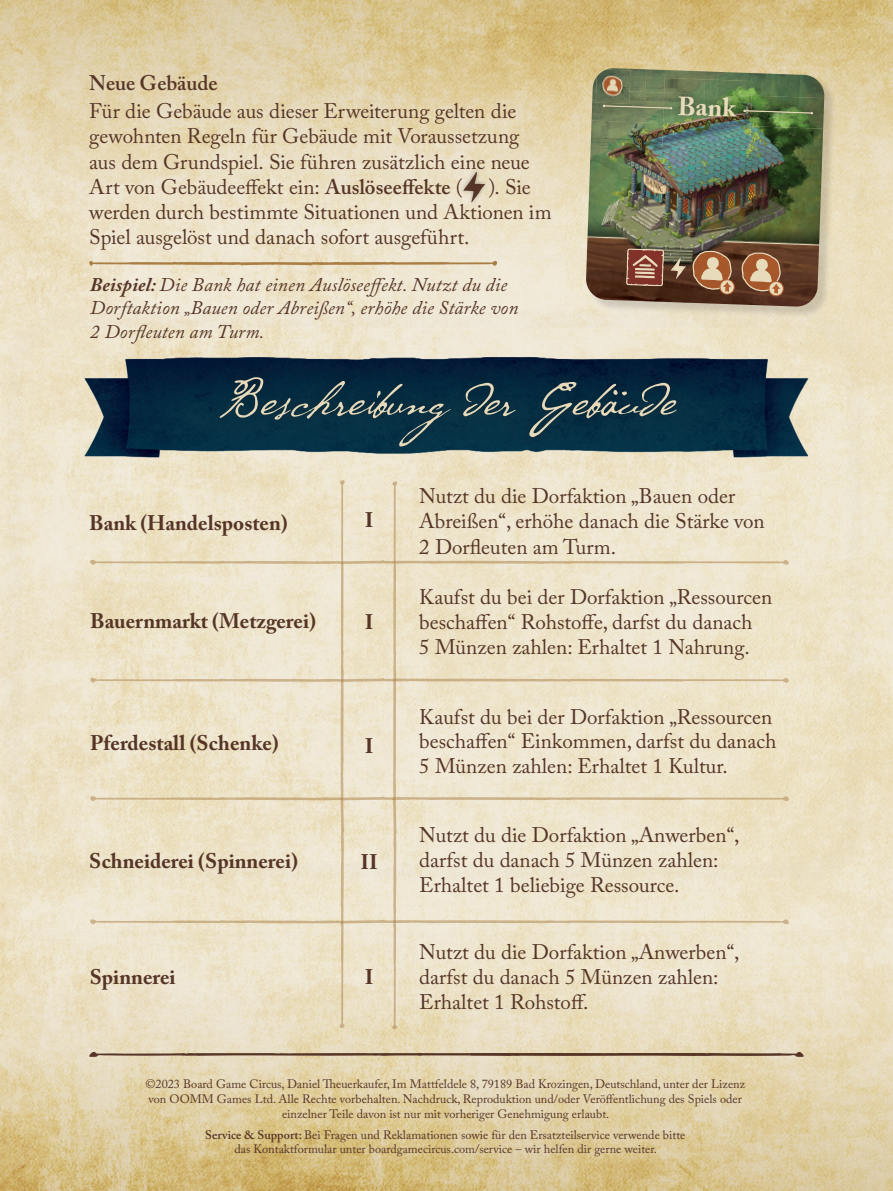
<style>
.page{position:relative;width:893px;height:1191px;background:#fff}
.page>*{position:absolute;margin:0;border:0;box-sizing:border-box;transform-origin:0 0}
.Italicized_body_copy{font:56px "P22 Cezanne Pro";color:#e7dabb}
.t1{font:700 26.25px "Adobe Caslon Pro";color:#e8dbbb}
.t2{font:21px/25.2px "Adobe Caslon Pro";color:#563527}
.t3{font:700 21px "Adobe Caslon Pro";color:#563527}
.t4{font:600 21px "Adobe Caslon Pro";letter-spacing:-.005em;color:#563527}
.Italicized_body_copy-2{font:italic 19.25px/23.1px "Adobe Caslon Pro";letter-spacing:.01em;color:#563527}
.t5{font:12.25px/14.7px "Adobe Caslon Pro";color:#563527}
.s1{font-weight:600}
.s2{font-weight:700}
</style>
<div class="page">
<img style="left:0;top:0;width:893px;height:1191px">
<img style="left:61px;top:352px;width:771px;height:128px">
<div style="left:212px;top:368px;width:472px;height:86px;background:#231f20;opacity:.44"></div>
<svg style="left:90px;top:480px;width:699px;height:549px"></svg>
<div style="left:459px;top:167px;width:30px;height:39px;background:#231f20;opacity:.35"></div>
<svg style="left:463px;top:171px;width:22px;height:31px"></svg>
<div style="left:588px;top:70px;width:248px;height:248px;background:#231f20;opacity:.16"></div>
<img style="left:586px;top:68px;width:239px;height:239px">
<svg style="left:670px;top:257px;width:16px;height:22px"></svg>
<svg style="left:626px;top:248px;width:38px;height:38px"></svg>
<svg style="left:692px;top:251px;width:93px;height:45px"></svg>
<img style="left:592px;top:90px;width:70px;height:33px">
<img style="left:752px;top:96px;width:72px;height:33px">
<img style="left:662px;top:78px;width:90px;height:72px">
<img style="left:663px;top:93px;width:24px;height:31px">
<svg style="left:603px;top:105px;width:69px;height:4px"></svg>
<img style="left:729px;top:95px;width:23px;height:31px">
<svg style="left:743px;top:109px;width:70px;height:5px"></svg>
<img style="left:596px;top:70px;width:34px;height:34px">
<svg style="left:89px;top:261px;width:408px;height:5px"></svg>
<svg style="left:89px;top:1051px;width:715px;height:5px"></svg>
<p class="t4" style="left:89px;top:71px;width:130px">Neue Gebäude</p>
<p class="t2" style="left:89px;top:98px;width:464px">Für die Gebäude aus dieser Erweiterung gelten die gewohnten Regeln für Gebäude mit Voraussetzung<br>aus dem Grundspiel. Sie führen zusätzlich eine neue Art von Gebäudeeffekt ein: <span class="s1">Auslöseeffekte</span> ( ). Sie werden durch bestimmte Situationen und Aktionen im Spiel ausgelöst und danach sofort ausgeführt.</p>
<p class="t1" style="left:678px;top:90px;width:60px;rotate:2deg">Bank</p>
<p class="Italicized_body_copy-2" style="left:90px;top:273px;width:430px"><span class="s2">Beispiel:</span> Die Bank hat einen Auslöseeffekt. Nutzt du die<br>Dorftaktion „Bauen oder Abreißen“, erhöhe die Stärke von<br>2 Dorfleuten am Turm.</p>
<p class="Italicized_body_copy" style="left:217px;top:361px;width:460px">Beschreibungder Gebäude</p>
<p class="t3" style="left:89px;top:511px;width:200px">Bank (Handelsposten)</p>
<p class="t3" style="left:365px;top:508px;width:10px">I</p>
<p class="t2" style="left:419px;top:483px;width:347px">Nutzt du die Dorfaktion „Bauen oder<br>Abreißen“, erhöhe danach die Stärke von<br>2 Dorfleuten am Turm.</p>
<p class="t3" style="left:90px;top:608px;width:227px">Bauernmarkt (Metzgerei)</p>
<p class="t3" style="left:365px;top:610px;width:10px">I</p>
<p class="t2" style="left:419px;top:584px;width:354px">Kaufst du bei der Dorfaktion „Ressourcen beschaffen“ Rohstoffe, darfst du danach<br>5 Münzen zahlen: Erhaltet 1 Nahrung.</p>
<p class="t3" style="left:90px;top:730px;width:190px">Pferdestall (Schenke)</p>
<p class="t3" style="left:365px;top:733px;width:10px">I</p>
<p class="t2" style="left:419px;top:704px;width:359px;line-height:24.5px">Kaufst du bei der Dorfaktion „Ressourcen beschaffen“ Einkommen, darfst du danach<br>5 Münzen zahlen: Erhaltet 1 Kultur.</p>
<p class="t3" style="left:89px;top:848px;width:210px">Schneiderei (Spinnerei)</p>
<p class="t3" style="left:360px;top:849px;width:19px">II</p>
<p class="t2" style="left:419px;top:822px;width:322px">Nutzt du die Dorfaktion „Anwerben“, darfst du danach 5 Münzen zahlen:<br>Erhaltet 1 beliebige Ressource.</p>
<p class="t3" style="left:90px;top:964px;width:88px">Spinnerei</p>
<p class="t3" style="left:365px;top:964px;width:10px">I</p>
<p class="t2" style="left:419px;top:939px;width:322px">Nutzt du die Dorfaktion „Anwerben“, darfst du danach 5 Münzen zahlen:<br>Erhaltet 1 Rohstoff.</p>
<p class="t5" style="left:145px;top:1076px;width:601px">©2023 Board Game Circus, Daniel Theuerkaufer, Im Mattfeldele 8, 79189 Bad Krozingen, Deutschland, unter der Lizenz von OOMM Games Ltd. Alle Rechte vorbehalten. Nachdruck, Reproduktion und/oder Veröffentlichung des Spiels oder</p>
<p class="t5" style="left:282px;top:1106px;width:329px">einzelner Teile davon ist nur mit vorheriger Genehmigung erlaubt.</p>
<p class="t5" style="left:205px;top:1127px;width:482px"><span class="s1">Service &amp; Support:</span> Bei Fragen und Reklamationen sowie für den Ersatzteilservice verwende bitte</p>
<p class="t5" style="left:234px;top:1141px;width:424px">das Kontaktformular unter boardgamecircus.com/service – wir helfen dir gerne weiter.</p>
</div>
